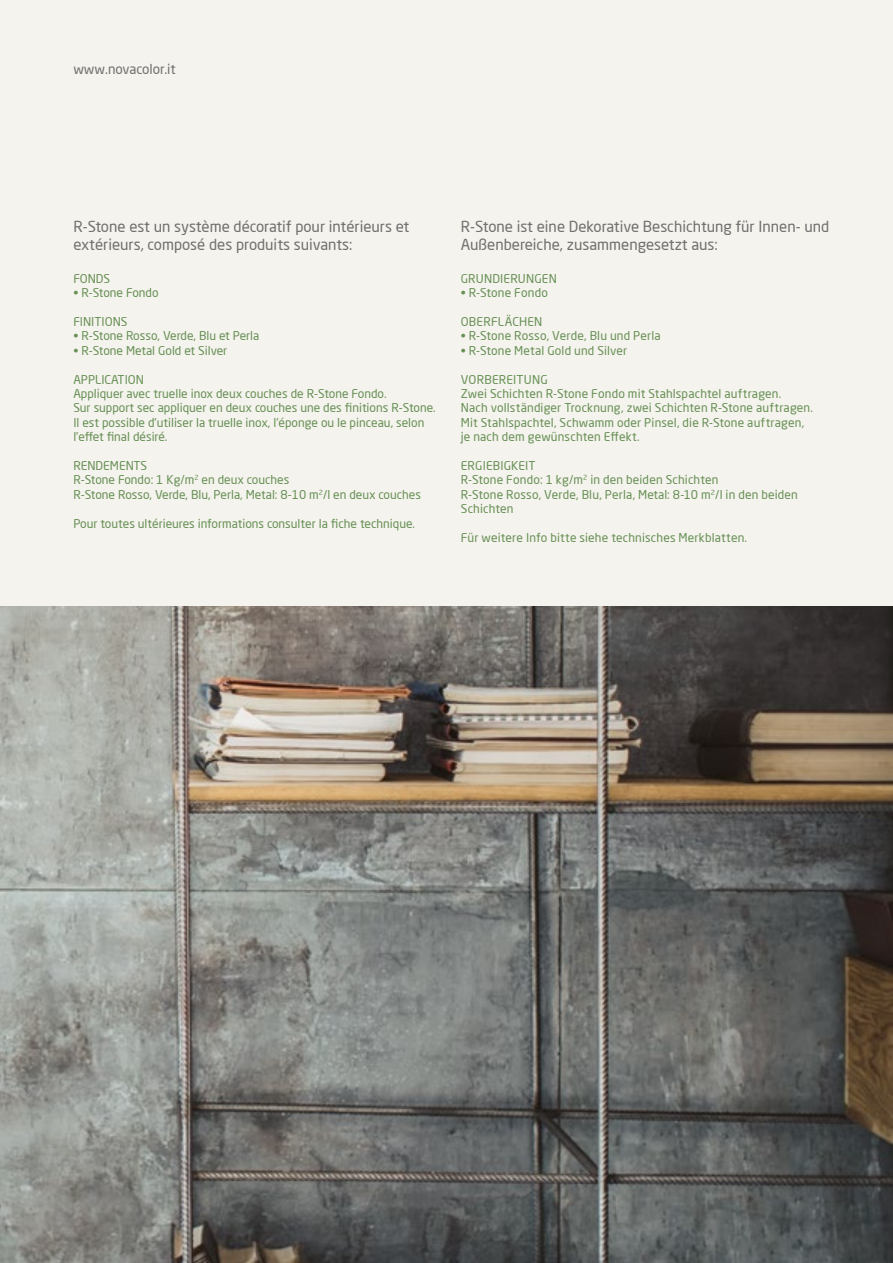
<style>
.page{position:relative;width:893px;height:1263px;background:#f5f3ed}
.page>*{position:absolute;margin:0;border:0;box-sizing:border-box;transform-origin:0 0}
.t1{font:15px/18px "Neo Sans Pro";color:#706f6f}
.t2{font:13.5px "Neo Sans Pro";color:#706f6f}
.t3{font:12px/14.4px "Neo Sans Pro";color:#679056}
.t4{font:12px "Neo Sans Pro";letter-spacing:.02em;color:#679056}
</style>
<div class="page">
<img style="left:0;top:607px;width:893px;height:656px">
<p class="t2" style="left:73px;top:61px;width:104px">www.novacolor.it</p>
<p class="t1" style="left:73px;top:218px;width:337px">R-Stone est un système décoratif pour intérieurs et extérieurs, composé des produits suivants:</p>
<p class="t3" style="left:73px;top:271px;width:38px">FONDS</p>
<p class="t3" style="left:73px;top:285px;width:87px">• R-Stone Fondo</p>
<p class="t3" style="left:73px;top:314px;width:56px">FINITIONS</p>
<p class="t3" style="left:73px;top:329px;width:188px">• R-Stone Rosso, Verde, Blu et Perla</p>
<p class="t3" style="left:73px;top:343px;width:156px">• R-Stone Metal Gold et Silver</p>
<p class="t3" style="left:73px;top:372px;width:364px">APPLICATION<br>Appliquer avec truelle inox deux couches de R-Stone Fondo.<br>Sur support sec appliquer en deux couches une des finitions R-Stone.<br>Il est possible d’utiliser la truelle inox, l’éponge ou le pinceau, selon l’effet final désiré.</p>
<p class="t3" style="left:73px;top:458px;width:349px">RENDEMENTS<br>R-Stone Fondo: 1 Kg/m<sup>2</sup> en deux couches<br>R-Stone Rosso, Verde, Blu, Perla, Metal: 8-10 m<sup>2</sup>/l en deux couches</p>
<p class="t3" style="left:73px;top:516px;width:343px">Pour toutes ultérieures informations consulter la fiche technique.</p>
<p class="t1" style="left:461px;top:218px;width:370px">R-Stone ist eine Dekorative Beschichtung für Innen- und<br>Außenbereiche, zusammengesetzt aus:</p>
<p class="t3" style="left:461px;top:271px;width:98px">GRUNDIERUNGEN</p>
<p class="t3" style="left:461px;top:285px;width:89px">• R-Stone Fondo</p>
<p class="t4" style="left:461px;top:314px;width:83px">OBERFLÄCHEN</p>
<p class="t3" style="left:461px;top:329px;width:201px">• R-Stone Rosso, Verde, Blu und Perla</p>
<p class="t3" style="left:461px;top:343px;width:168px">• R-Stone Metal Gold und Silver</p>
<p class="t3" style="left:461px;top:372px;width:354px">VORBEREITUNG<br>Zwei Schichten R-Stone Fondo mit Stahlspachtel auftragen.<br>Nach vollständiger Trocknung, zwei Schichten R-Stone auftragen.<br>Mit Stahlspachtel, Schwamm oder Pinsel, die R-Stone auftragen, je nach dem gewünschten Effekt.</p>
<p class="t3" style="left:461px;top:458px;width:339px">ERGIEBIGKEIT<br>R-Stone Fondo: 1 kg/m<sup>2</sup> in den beiden Schichten<br>R-Stone Rosso, Verde, Blu, Perla, Metal: 8-10 m<sup>2</sup>/l in den beiden Schichten</p>
<p class="t3" style="left:461px;top:530px;width:288px">Für weitere Info bitte siehe technisches Merkblatten.</p>
</div>
